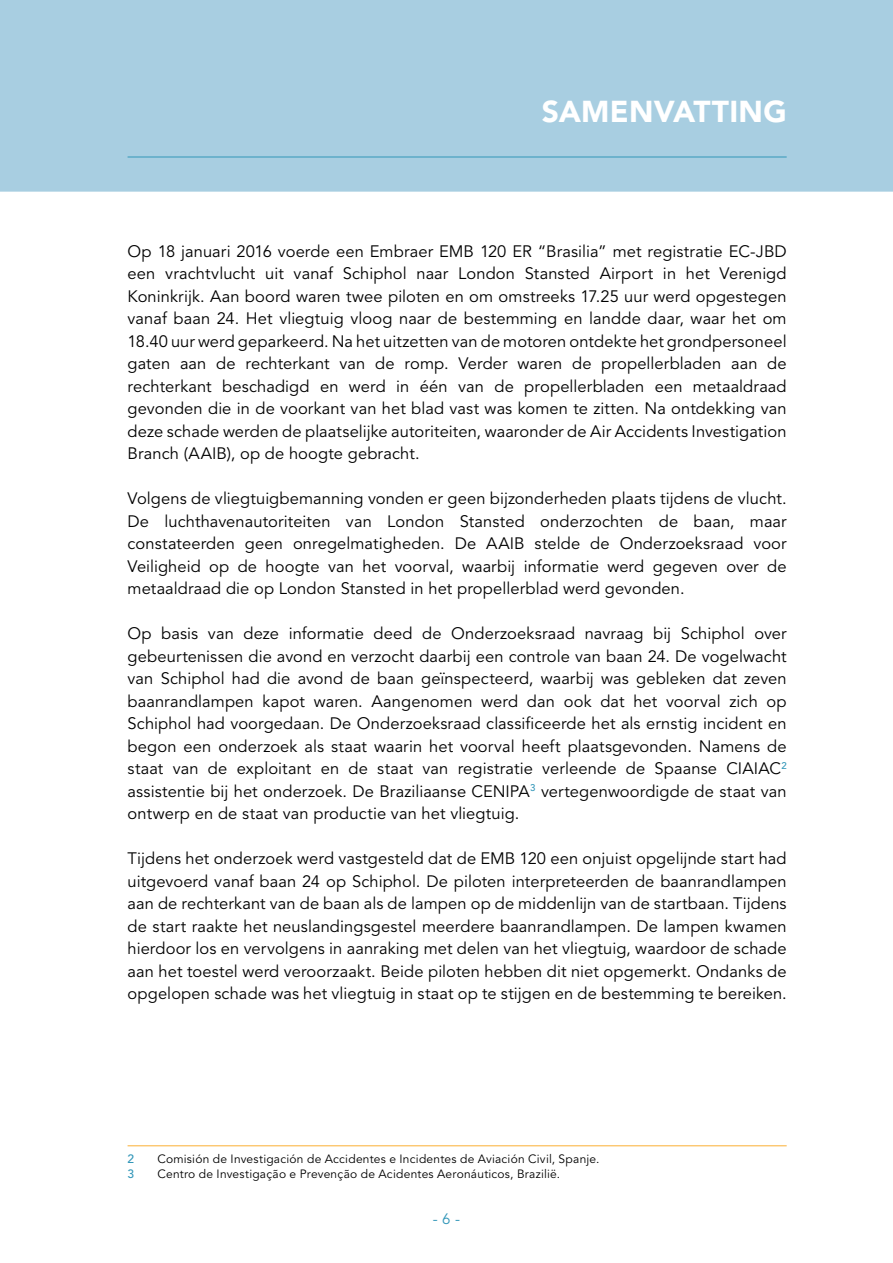
<style>
.page{position:relative;width:893px;height:1263px;background:#fff}
.page>*{position:absolute;margin:0;border:0;box-sizing:border-box;transform-origin:0 0}
.t1{font:900 30px "Avenir LT Std";letter-spacing:.01em;color:#fff}
.t2{font:16.5px/22.5px "Avenir LT Std";letter-spacing:.005em;color:#000;text-align:justify}
.t3{font:15px "Avenir LT Std";color:#3397b9}
.t4{font:12px "Avenir LT Std";letter-spacing:.02em;color:#000}
.t5{font:500 12px "Avenir LT Std";color:#3397b9}
</style>
<div class="page">
<div style="left:0;top:0;width:893px;height:192px;background:#a8cee1"></div>
<hr style="left:128px;top:157px;width:659px;height:1px;background:#3397b9">
<hr style="left:128px;top:1145px;width:659px;height:1px;background:#fbaf34">
<h1 class="t1" style="left:542px;top:93px;width:246px">SAMENVATTING</h1>
<p class="t2" style="left:128px;top:240px;width:661px">Op 18 januari 2016 voerde een Embraer EMB 120 ER “Brasilia” met registratie EC-JBD een vrachtvlucht uit vanaf Schiphol naar London Stansted Airport in het Verenigd Koninkrijk. Aan boord waren twee piloten en om omstreeks 17.25 uur werd opgestegen vanaf baan 24. Het vliegtuig vloog naar de bestemming en landde daar, waar het om 18.40 uur werd geparkeerd. Na het uitzetten van de motoren ontdekte het grondpersoneel gaten aan de rechterkant van de romp. Verder waren de propellerbladen aan de rechterkant beschadigd en werd in één van de propellerbladen een metaaldraad gevonden die in de voorkant van het blad vast was komen te zitten. Na ontdekking van deze schade werden de plaatselijke autoriteiten, waaronder de Air Accidents Investigation Branch (AAIB), op de hoogte gebracht.</p>
<p class="t2" style="left:128px;top:488px;width:661px">Volgens de vliegtuigbemanning vonden er geen bijzonderheden plaats tijdens de vlucht.<br>De luchthavenautoriteiten van London Stansted onderzochten de baan, maar constateerden geen onregelmatigheden. De AAIB stelde de Onderzoeksraad voor Veiligheid op de hoogte van het voorval, waarbij informatie werd gegeven over de metaaldraad die op London Stansted in het propellerblad werd gevonden.</p>
<p class="t2" style="left:128px;top:623px;width:661px">Op basis van deze informatie deed de Onderzoeksraad navraag bij Schiphol over gebeurtenissen die avond en verzocht daarbij een controle van baan 24. De vogelwacht van Schiphol had die avond de baan geïnspecteerd, waarbij was gebleken dat zeven baanrandlampen kapot waren. Aangenomen werd dan ook dat het voorval zich op Schiphol had voorgedaan. De Onderzoeksraad classificeerde het als ernstig incident en begon een onderzoek als staat waarin het voorval heeft plaatsgevonden. Namens de staat van de exploitant en de staat van registratie verleende de Spaanse CIAIAC<sup>2 </sup>assistentie bij het onderzoek. De Braziliaanse CENIPA<sup>3</sup> vertegenwoordigde de staat van ontwerp en de staat van productie van het vliegtuig.</p>
<p class="t2" style="left:128px;top:848px;width:661px">Tijdens het onderzoek werd vastgesteld dat de EMB 120 een onjuist opgelijnde start had uitgevoerd vanaf baan 24 op Schiphol. De piloten interpreteerden de baanrandlampen aan de rechterkant van de baan als de lampen op de middenlijn van de startbaan. Tijdens de start raakte het neuslandingsgestel meerdere baanrandlampen. De lampen kwamen hierdoor los en vervolgens in aanraking met delen van het vliegtuig, waardoor de schade aan het toestel werd veroorzaakt. Beide piloten hebben dit niet opgemerkt. Ondanks de opgelopen schade was het vliegtuig in staat op te stijgen en de bestemming te bereiken.</p>
<p class="t5" style="left:128px;top:1152px;width:8px">2</p>
<p class="t4" style="left:157px;top:1152px;width:444px">Comisión de Investigación de Accidentes e Incidentes de Aviación Civil, Spanje.</p>
<p class="t5" style="left:128px;top:1167px;width:8px">3</p>
<p class="t4" style="left:157px;top:1167px;width:404px">Centro de Investigação e Prevenção de Acidentes Aeronáuticos, Brazilië.</p>
<p class="t3" style="left:433px;top:1210px;width:29px">- 6 -</p>
</div>
